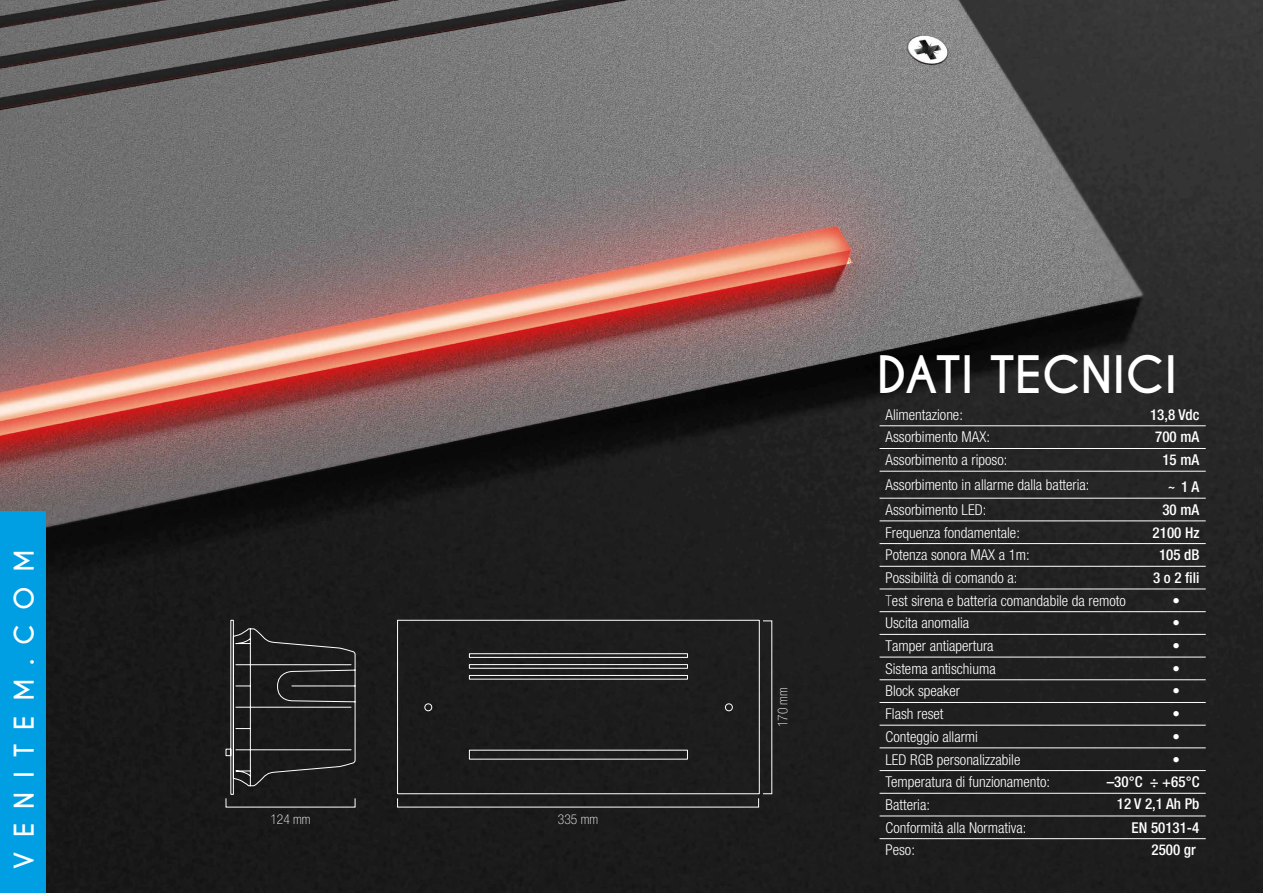
<style>
.page{position:relative;width:1263px;height:893px;background:#fff}
.page>*{position:absolute;margin:0;border:0;box-sizing:border-box;transform-origin:0 0}
.t1{font:700 48.45px "Caviar Dreams";color:#fff}
.t2{font:700 25.65px "Caviar Dreams";letter-spacing:.55em;color:#fff}
.t3{font:300 condensed 15px/22.6px "Helvetica Neue LT Pro";color:#fff}
.t4{font:500 condensed 15px/22.6px "Helvetica Neue LT Pro";color:#fff;text-align:center}
.t5{font:condensed 15px "Helvetica Neue LT Std";color:#fff}
.t6{font:100 condensed 13.5px "Helvetica Neue LT Pro";color:#fff}
.s1{font-family:"Barlow Condensed";font-stretch:normal}
.s2{font-weight:100}
</style>
<div class="page">
<img style="left:0;top:0;width:1263px;height:893px">
<svg style="left:225px;top:619px;width:131px;height:176px;background:#292929"></svg>
<div style="left:424px;top:703px;width:8px;height:8px;border:1px solid #fff;border-radius:50%"></div>
<div style="left:725px;top:703px;width:8px;height:8px;border:1px solid #fff;border-radius:50%"></div>
<div style="left:469px;top:675px;width:219px;height:4px;border:1px solid #fff"></div>
<div style="left:469px;top:664px;width:219px;height:5px;border:1px solid #fff"></div>
<div style="left:469px;top:653px;width:219px;height:5px;border:1px solid #fff"></div>
<div style="left:397px;top:620px;width:363px;height:174px;border:1px solid #fff"></div>
<hr style="left:879px;top:425px;width:327px;height:1px;background:#fff">
<hr style="left:879px;top:448px;width:327px;height:1px;background:#fff">
<hr style="left:879px;top:471px;width:327px;height:1px;background:#fff">
<hr style="left:879px;top:498px;width:327px;height:1px;background:#fff">
<hr style="left:879px;top:520px;width:327px;height:1px;background:#fff">
<hr style="left:879px;top:543px;width:327px;height:1px;background:#fff">
<hr style="left:879px;top:566px;width:327px;height:1px;background:#fff">
<hr style="left:879px;top:589px;width:327px;height:1px;background:#fff">
<hr style="left:879px;top:611px;width:327px;height:1px;background:#fff">
<hr style="left:879px;top:634px;width:327px;height:1px;background:#fff">
<hr style="left:879px;top:657px;width:327px;height:1px;background:#fff">
<hr style="left:879px;top:770px;width:327px;height:1px;background:#fff">
<hr style="left:879px;top:793px;width:327px;height:1px;background:#fff">
<hr style="left:879px;top:816px;width:327px;height:1px;background:#fff">
<hr style="left:879px;top:838px;width:327px;height:1px;background:#fff">
<hr style="left:879px;top:679px;width:327px;height:1px;background:#fff">
<hr style="left:879px;top:702px;width:327px;height:1px;background:#fff">
<hr style="left:879px;top:725px;width:327px;height:1px;background:#fff">
<hr style="left:879px;top:747px;width:327px;height:1px;background:#fff">
<div style="left:0;top:511px;width:46px;height:382px;background:#009fe3"></div>
<h2 class="t2" style="left:9px;top:868px;width:320px;rotate:-90deg">VENITEM.COM</h2>
<p class="t6" style="left:270px;top:811px;width:42px">124 mm</p>
<p class="t6" style="left:558px;top:811px;width:42px">335 mm</p>
<p class="t6" style="left:775px;top:727px;width:42px;rotate:-90deg">170 mm</p>
<h1 class="t1" style="left:877px;top:345px;width:302px">DATI TECNICI</h1>
<p class="t3" style="left:885px;top:403px;width:79px">Alimentazione:</p>
<p class="t4" style="left:1150px;top:403px;width:51px">13,8 Vdc</p>
<p class="t4" style="left:1162px;top:448px;width:38px">15 mA</p>
<p class="t3" style="left:885px;top:426px;width:106px">Assorbimento MAX:</p>
<p class="t4" style="left:1155px;top:426px;width:46px">700 mA</p>
<p class="t3" style="left:885px;top:447px;width:205px;line-height:24.9px">Assorbimento a riposo:<br>Assorbimento in allarme dalla batteria:</p>
<p class="t4" style="left:1168px;top:475px;width:33px"><span class="s1">~</span>1A</p>
<p class="t3" style="left:885px;top:498px;width:102px">Assorbimento LED:</p>
<p class="t4" style="left:1162px;top:498px;width:38px">30 mA</p>
<p class="t3" style="left:885px;top:521px;width:146px">Frequenza fondamentale:<br>Potenza sonora MAX a 1m:</p>
<p class="t4" style="left:1152px;top:521px;width:48px">2100 Hz</p>
<p class="t4" style="left:1153px;top:543px;width:48px">105 dB<br>3 o 2 fili</p>
<p class="t3" style="left:885px;top:566px;width:242px">Possibilità di comando a:<br><span class="s2">T</span>est sirena e batteria comandabile da remoto</p>
<p class="t5" style="left:1172px;top:592px;width:9px">•</p>
<p class="t3" style="left:885px;top:612px;width:85px">Uscita anomalia</p>
<p class="t5" style="left:1172px;top:614px;width:9px">•</p>
<p class="t3" style="left:885px;top:634px;width:110px">Tamper antiapertura</p>
<p class="t5" style="left:1172px;top:637px;width:9px">•</p>
<p class="t3" style="left:885px;top:657px;width:112px">Sistema antischiuma</p>
<p class="t5" style="left:1172px;top:660px;width:9px">•</p>
<p class="t3" style="left:885px;top:680px;width:76px">Block speaker</p>
<p class="t5" style="left:1172px;top:682px;width:9px">•</p>
<p class="t3" style="left:885px;top:702px;width:60px">Flash reset</p>
<p class="t5" style="left:1172px;top:705px;width:9px">•</p>
<p class="t3" style="left:885px;top:748px;width:136px">LED RGB personalizzabile</p>
<p class="t3" style="left:885px;top:725px;width:94px">Conteggio allarmi</p>
<p class="t5" style="left:1172px;top:728px;width:9px">•</p>
<p class="t5" style="left:1172px;top:751px;width:9px">•</p>
<p class="t3" style="left:885px;top:770px;width:166px">Temperatura di funzionamento:<br>Batteria:<br>Conformità alla Normativa:<br>Peso:</p>
<p class="t4" style="left:1107px;top:770px;width:94px;text-align:right">–30°C ÷ +65°C<br>12 V 2,1 Ah Pb<br>EN 50131-4</p>
<p class="t4" style="left:1151px;top:838px;width:46px">2500 gr</p>
</div>
